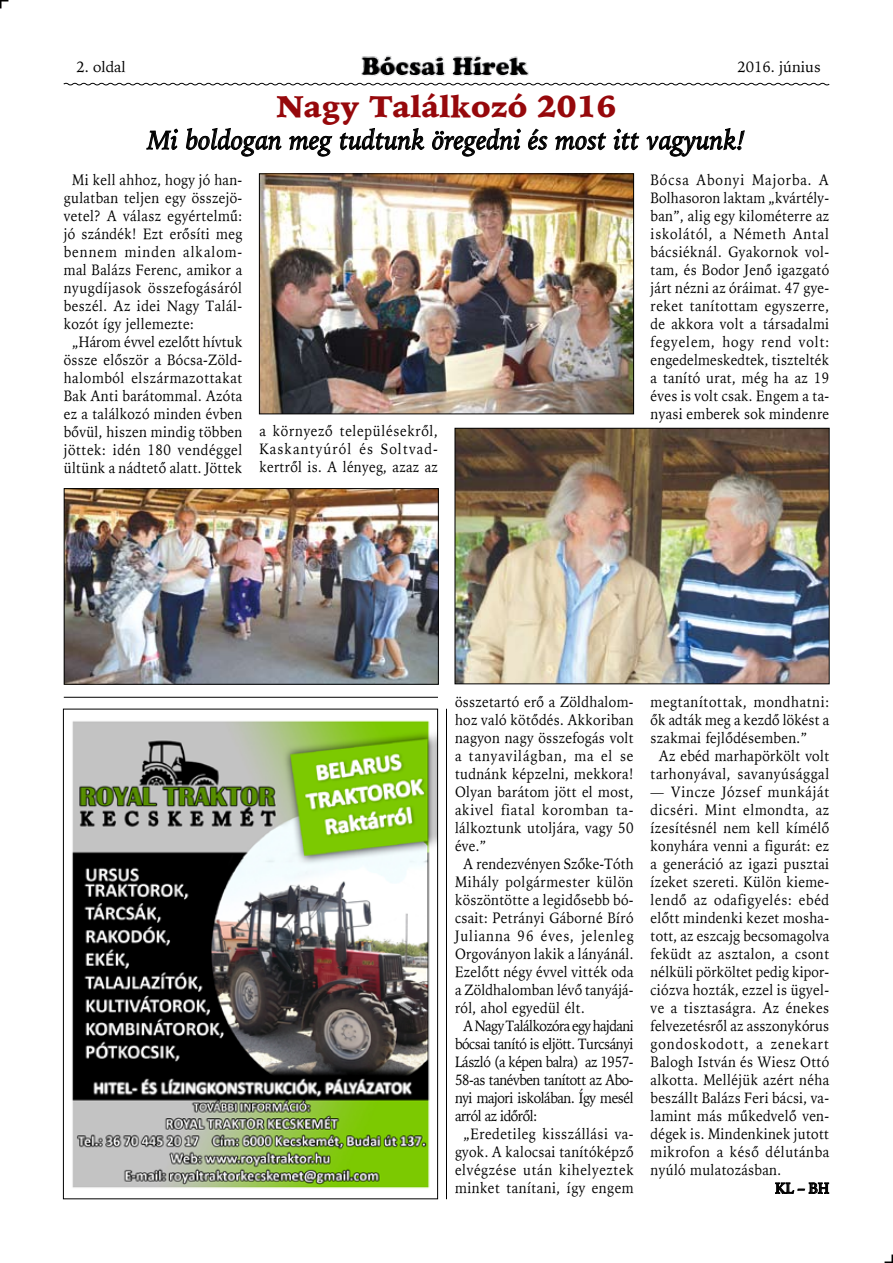
<style>
.page{position:relative;width:893px;height:1263px;background:#fff}
.page>*{position:absolute;margin:0;border:0;box-sizing:border-box;transform-origin:0 0}
.t1{font:30px "Iowan OS Blk PFL";color:#96080b}
.t2{font:italic 27px "Iowan OS PFL";color:#000}
.t3{font:15px/18px "Iowan OS PFL";letter-spacing:.025em;color:#000;text-align:justify;scale:.9 1}
.t4{font:15px "Iowan OS PFL";letter-spacing:-.03em;color:#000;scale:.9 1}
.t5{font:15px "Iowan OS PFL";letter-spacing:.045em;color:#000;scale:.9 1}
.t6{font:15px "Iowan OS PFL";letter-spacing:-.04em;color:#000;scale:.9 1}
.t7{font:15px "Iowan OS PFL";letter-spacing:.055em;color:#000;scale:.9 1}
.t8{font:15px "Iowan OS PFL";letter-spacing:.065em;color:#000;scale:.9 1}
.t9{font:15px "Iowan OS PFL";letter-spacing:.07em;color:#000;scale:.9 1}
.t10{font:15px "Iowan OS PFL";letter-spacing:.075em;color:#000;scale:.9 1}
.t11{font:15px "Iowan OS PFL";color:#000}
.t12{font:15px "Iowan OS PFL";letter-spacing:.025em;color:#000}
.t13{font:700 15px "Iowan OS PFL";color:#000;scale:.9 1}
</style>
<div class="page">
<img style="left:361px;top:55px;width:168px;height:22px">
<svg style="left:63px;top:82px;width:767px;height:4px"></svg>
<svg style="left:0;top:0;width:8px;height:8px"></svg>
<svg style="left:884px;top:1254px;width:9px;height:9px"></svg>
<svg style="left:146px;top:129px;width:32px;height:21px"></svg>
<svg style="left:186px;top:128px;width:96px;height:29px"></svg>
<svg style="left:289px;top:136px;width:43px;height:21px"></svg>
<svg style="left:340px;top:128px;width:84px;height:23px"></svg>
<svg style="left:432px;top:128px;width:89px;height:29px"></svg>
<svg style="left:528px;top:129px;width:20px;height:21px"></svg>
<svg style="left:555px;top:133px;width:51px;height:17px"></svg>
<svg style="left:613px;top:129px;width:26px;height:21px"></svg>
<svg style="left:646px;top:128px;width:99px;height:29px"></svg>
<img style="left:261px;top:175px;width:371px;height:237px">
<div style="left:259px;top:173px;width:375px;height:241px;border:1px solid #000"></div>
<img style="left:66px;top:490px;width:371px;height:193px">
<div style="left:64px;top:488px;width:375px;height:197px;border:1px solid #000"></div>
<svg style="left:775px;top:1182px;width:54px;height:12px"></svg>
<hr style="left:446px;top:709px;width:1px;height:490px;background:#000">
<img style="left:72px;top:720px;width:364px;height:469px">
<hr style="left:64px;top:697px;width:374px;height:1px;background:#000">
<img style="left:457px;top:430px;width:371px;height:252px">
<div style="left:455px;top:428px;width:375px;height:256px;border:1px solid #000"></div>
<p class="t12" style="left:85px;top:56px;width:43px">. oldal</p>
<p class="t11" style="left:737px;top:56px;width:85px">2016. június</p>
<h1 class="t1" style="left:277px;top:85px;width:341px">Nagy Találkozó 2016</h1>
<h2 class="t2" style="left:147px;top:121px;width:599px">Mi boldogan meg tudtunk öregedni és most itt vagyunk!</h2>
<p class="t3" style="left:72px;top:171px;width:191px">Mi kell ahhoz, hogy jó han-</p>
<p class="t3" style="left:64px;top:189px;width:200px">gulatban teljen egy összejö-</p>
<p class="t3" style="left:64px;top:207px;width:200px">vetel? A válasz egyértelmű:</p>
<p class="t3" style="left:64px;top:225px;width:200px">jó szándék! Ezt erősíti meg</p>
<p class="t10" style="left:64px;top:242px;width:200px">bennem minden alkalom-</p>
<p class="t3" style="left:64px;top:261px;width:200px">mal Balázs Ferenc, amikor a</p>
<p class="t3" style="left:64px;top:279px;width:200px">nyugdíjasok összefogásáról</p>
<p class="t3" style="left:64px;top:297px;width:200px">beszél. Az idei Nagy Talál-</p>
<p class="t3" style="left:64px;top:315px;width:146px">kozót így jellemezte:</p>
<p class="t3" style="left:72px;top:333px;width:191px">„Három évvel ezelőtt hívtuk</p>
<p class="t3" style="left:64px;top:351px;width:200px">össze először a Bócsa-Zöld-</p>
<p class="t5" style="left:64px;top:368px;width:200px">halomból elszármazottakat</p>
<p class="t3" style="left:64px;top:387px;width:200px">Bak Anti barátommal. Azóta</p>
<p class="t3" style="left:64px;top:405px;width:200px">ez a találkozó minden évben</p>
<p class="t3" style="left:64px;top:423px;width:200px">bővül, hiszen mindig többen</p>
<p class="t5" style="left:64px;top:440px;width:200px">jöttek: idén 180 vendéggel</p>
<p class="t3" style="left:64px;top:459px;width:200px">ültünk a nádtető alatt. Jöttek</p>
<p class="t3" style="left:651px;top:171px;width:200px">Bócsa Abonyi Majorba. A Bolhasoron laktam „kvártély&shy;ban”, alig egy kilométerre az iskolától, a Németh Antal bácsiéknál. Gyakornok vol&shy;tam, és Bodor Jenő igazgató járt nézni az óráimat. 47 gye&shy;reket tanítottam egyszerre, de akkora volt a társadalmi fegyelem, hogy rend volt: engedelmeskedtek, tisztelték a tanító urat, még ha az 19 éves is volt csak. Engem a ta&shy;nyasi emberek sok mindenre</p>
<p class="t3" style="left:259px;top:421px;width:200px">a környező településekről, Kaskantyúról és Soltvad&shy;kertről is. A lényeg, azaz az</p>
<p class="t3" style="left:455px;top:693px;width:200px">összetartó erő a Zöldhalom-</p>
<p class="t3" style="left:455px;top:711px;width:200px">hoz való kötődés. Akkoriban</p>
<p class="t3" style="left:455px;top:729px;width:200px">nagyon nagy összefogás volt</p>
<p class="t9" style="left:455px;top:746px;width:200px">a tanyavilágban, ma el se</p>
<p class="t3" style="left:455px;top:765px;width:200px">tudnánk képzelni, mekkora!</p>
<p class="t3" style="left:455px;top:783px;width:200px">Olyan barátom jött el most,</p>
<p class="t7" style="left:455px;top:800px;width:200px">akivel fiatal koromban ta-</p>
<p class="t3" style="left:455px;top:819px;width:200px">lálkoztunk utoljára, vagy 50</p>
<p class="t3" style="left:455px;top:837px;width:36px">éve.”</p>
<p class="t3" style="left:463px;top:855px;width:191px">A rendezvényen Szőke-Tóth</p>
<p class="t3" style="left:455px;top:873px;width:200px">Mihály polgármester külön</p>
<p class="t3" style="left:455px;top:891px;width:200px">köszöntötte a legidősebb bó-</p>
<p class="t3" style="left:455px;top:909px;width:200px">csait: Petrányi Gáborné Bíró</p>
<p class="t8" style="left:455px;top:926px;width:200px">Julianna 96 éves, jelenleg</p>
<p class="t3" style="left:455px;top:945px;width:200px">Orgoványon lakik a lányánál.</p>
<p class="t3" style="left:455px;top:963px;width:200px">Ezelőtt négy évvel vitték oda</p>
<p class="t3" style="left:455px;top:981px;width:200px">a Zöldhalomban lévő tanyájá-</p>
<p class="t3" style="left:455px;top:999px;width:146px">ról, ahol egyedül élt.</p>
<p class="t6" style="left:463px;top:1016px;width:191px">A Nagy Találkozóra egy hajdani</p>
<p class="t4" style="left:455px;top:1034px;width:200px">bócsai tanító is eljött. Turcsányi</p>
<p class="t4" style="left:455px;top:1052px;width:200px">László (a képen balra) az 1957-</p>
<p class="t4" style="left:455px;top:1070px;width:200px">58-as tanévben tanított az Abo-</p>
<p class="t4" style="left:455px;top:1088px;width:200px">nyi majori iskolában. Így mesél</p>
<p class="t4" style="left:455px;top:1106px;width:93px">arról az időről:</p>
<p class="t3" style="left:463px;top:1125px;width:191px">„Eredetileg kisszállási va-</p>
<p class="t3" style="left:455px;top:1143px;width:200px">gyok. A kalocsai tanítóképző</p>
<p class="t5" style="left:455px;top:1160px;width:200px">elvégzése után kihelyeztek</p>
<p class="t3" style="left:455px;top:1179px;width:200px">minket tanítani, így engem</p>
<p class="t5" style="left:651px;top:692px;width:200px">megtanítottak, mondhatni:</p>
<p class="t3" style="left:651px;top:711px;width:200px">ők adták meg a kezdő lökést a</p>
<p class="t3" style="left:651px;top:729px;width:175px">szakmai fejlődésemben.”</p>
<p class="t3" style="left:659px;top:747px;width:191px">Az ebéd marhapörkölt volt</p>
<p class="t5" style="left:651px;top:764px;width:200px">tarhonyával, savanyúsággal</p>
<p class="t3" style="left:651px;top:783px;width:200px">— Vincze József munkáját dicséri. Mint elmondta, az ízesítésnél nem kell kímélő konyhára venni a figurát: ez a generáció az igazi pusztai ízeket szereti. Külön kieme&shy;lendő az odafigyelés: ebéd előtt mindenki kezet mosha&shy;tott, az eszcajg becsomagolva feküdt az asztalon, a csont nélküli pörköltet pedig kipor&shy;ciózva hozták, ezzel is ügyel&shy;ve a tisztaságra. Az énekes felvezetésről az asszonykórus gondoskodott, a zenekart Balogh István és Wiesz Ottó alkotta. Melléjük azért néha beszállt Balázs Feri bácsi, va&shy;lamint más műkedvelő ven&shy;dégek is. Mindenkinek jutott mikrofon a késő délutánba nyúló mulatozásban.</p>
<p class="t13" style="left:775px;top:1178px;width:62px">KL – BH</p>
</div>
